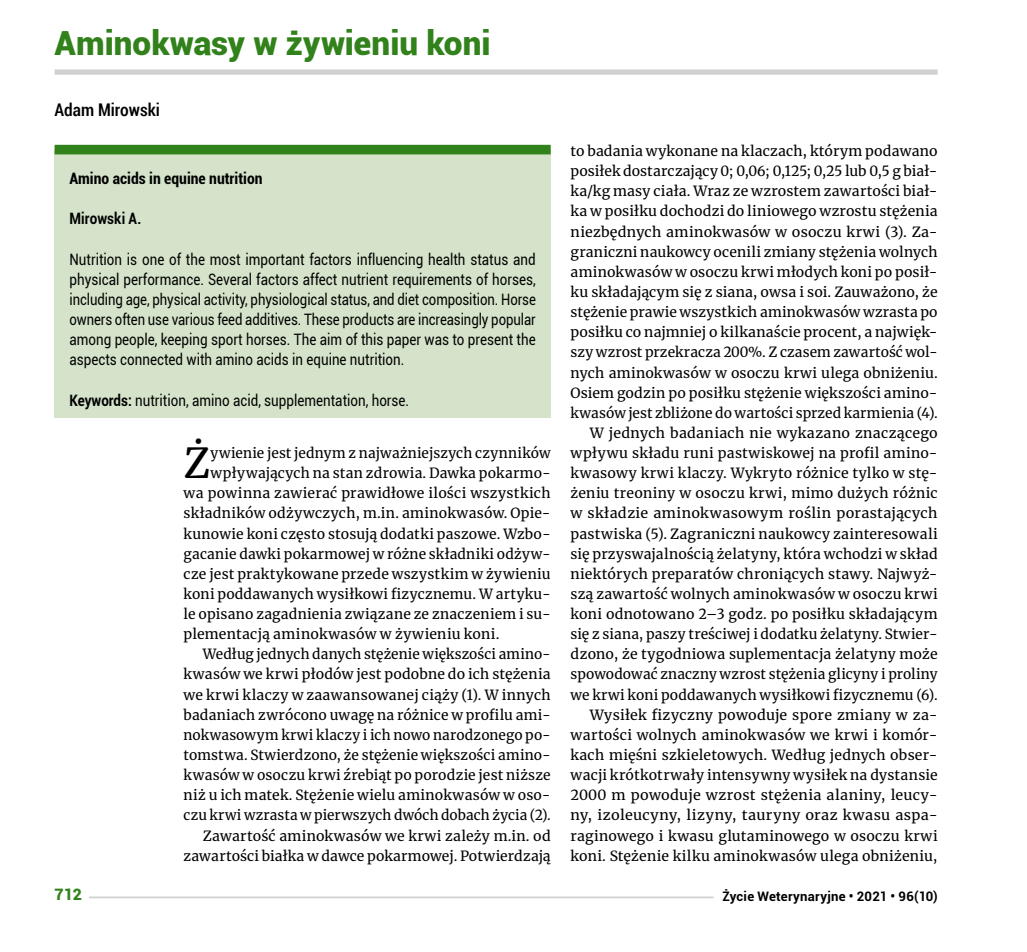
<style>
.page{position:relative;width:1027px;height:952px;background:#fff}
.page>*{position:absolute;margin:0;border:0;box-sizing:border-box;transform-origin:0 0}
.t1{font:41.12px "Merriweather";color:#000}
.t2{font:900 33.25px "Roboto";color:#32821c}
.t3{font:500 condensed 17.5px "Roboto";color:#000}
.t4{font:15.75px/20.1px "Roboto";color:#000;text-align:justify;scale:.85 1}
.t5{font:700 condensed 15.75px "Roboto";color:#000}
.t6{font:700 15.75px "Roboto";letter-spacing:.01em;color:#000;scale:.85 1}
.t7{font:900 15.75px "Roboto";color:#32821c}
.t8{font:14px/20.1px "Merriweather";letter-spacing:.015em;color:#000;text-align:right}
.t9{font:700 13.12px "Roboto";letter-spacing:.02em;color:#000}
.s1{font-weight:700}
</style>
<div class="page">
<div style="left:55px;top:69px;width:883px;height:6px;background:#d2d1d1"></div>
<div style="left:55px;top:150px;width:496px;height:268px;background:#d4e3c9"></div>
<div style="left:55px;top:145px;width:496px;height:9px;background:#32821c"></div>
<hr style="left:55px;top:896px;width:658px;height:2px;background:#d2d1d1">
<div style="left:55px;top:888px;width:34px;height:17px;background:#fff"></div>
<h2 class="t2" style="left:55px;top:20px;width:437px">Aminokwasy w żywieniu koni</h2>
<p class="t3" style="left:55px;top:97px;width:107px">Adam Mirowski</p>
<p class="t5" style="left:69px;top:168px;width:195px">Amino acids in equine nutrition</p>
<p class="t6" style="left:69px;top:208px;width:86px">Mirowski A.</p>
<p class="t4" style="left:69px;top:248px;width:550px">Nutrition is one of the most important factors influencing health status and physical performance. Several factors affect nutrient requirements of horses, including age, physical activity, physiological status, and diet composition. Horse owners often use various feed additives. These products are increasingly popular among people, keeping sport horses. The aim of this paper was to present the aspects connected with amino acids in equine nutrition.</p>
<p class="t4" style="left:69px;top:389px;width:401px"><span class="s1">Keywords:</span> nutrition, amino acid, supplementation, horse.</p>
<h1 class="t1" style="left:184px;top:435px;width:28px">Ż</h1>
<p class="t8" style="left:210px;top:442px;width:342px">ywienie jest jednym z najważniejszych czynników</p>
<p class="t8" style="left:210px;top:463px;width:342px">wpływających na stan zdrowia. Dawka pokarmo-</p>
<p class="t8" style="left:184px;top:483px;width:369px">wa powinna zawierać prawidłowe ilości wszystkich</p>
<p class="t8" style="left:184px;top:503px;width:369px">składników odżywczych, m.in. aminokwasów. Opie-</p>
<p class="t8" style="left:184px;top:523px;width:369px">kunowie koni często stosują dodatki paszowe. Wzbo-</p>
<p class="t8" style="left:184px;top:543px;width:369px">gacanie dawki pokarmowej w różne składniki odżyw-</p>
<p class="t8" style="left:184px;top:563px;width:369px">cze jest praktykowane przede wszystkim w żywieniu</p>
<p class="t8" style="left:184px;top:583px;width:369px">koni poddawanych wysiłkowi fizycznemu. W artyku-</p>
<p class="t8" style="left:184px;top:603px;width:369px">le opisano zagadnienia związane ze znaczeniem i su-</p>
<p class="t8" style="left:184px;top:624px;width:317px">plementacją aminokwasów w żywieniu koni.</p>
<p class="t8" style="left:203px;top:644px;width:349px">Według jednych danych stężenie większości amino-</p>
<p class="t8" style="left:184px;top:664px;width:369px">kwasów we krwi płodów jest podobne do ich stężenia</p>
<p class="t8" style="left:184px;top:684px;width:369px">we krwi klaczy w zaawansowanej ciąży (1). W innych</p>
<p class="t8" style="left:184px;top:704px;width:369px">badaniach zwrócono uwagę na różnice w profilu ami-</p>
<p class="t8" style="left:184px;top:724px;width:369px">nokwasowym krwi klaczy i ich nowo narodzonego po-</p>
<p class="t8" style="left:184px;top:744px;width:369px">tomstwa. Stwierdzono, że stężenie większości amino-</p>
<p class="t8" style="left:184px;top:764px;width:369px">kwasów w osoczu krwi źrebiąt po porodzie jest niższe</p>
<p class="t8" style="left:184px;top:785px;width:369px">niż u ich matek. Stężenie wielu aminokwasów w oso-</p>
<p class="t8" style="left:184px;top:805px;width:369px">czu krwi wzrasta w pierwszych dwóch dobach życia (2).</p>
<p class="t8" style="left:203px;top:825px;width:349px">Zawartość aminokwasów we krwi zależy m.in. od</p>
<p class="t8" style="left:184px;top:845px;width:369px">zawartości białka w dawce pokarmowej. Potwierdzają</p>
<p class="t8" style="left:570px;top:141px;width:369px">to badania wykonane na klaczach, którym podawano posiłek dostarczający 0; 0,06; 0,125; 0,25 lub 0,5 g biał&shy;ka/kg masy ciała. Wraz ze wzrostem zawartości biał&shy;ka w posiłku dochodzi do liniowego wzrostu stężenia niezbędnych aminokwasów w osoczu krwi (3). Za&shy;graniczni naukowcy ocenili zmiany stężenia wolnych aminokwasów w osoczu krwi młodych koni po posił&shy;ku składającym się z siana, owsa i soi. Zauważono, że stężenie prawie wszystkich aminokwasów wzrasta po posiłku co najmniej o kilkanaście procent, a najwięk&shy;szy wzrost przekracza 200%. Z czasem zawartość wol&shy;nych aminokwasów w osoczu krwi ulega obniżeniu.<br>Osiem godzin po posiłku stężenie większości amino&shy;kwasów jest zbliżone do wartości sprzed karmienia (4).<br>W jednych badaniach nie wykazano znaczącego wpływu składu runi pastwiskowej na profil amino&shy;kwasowy krwi klaczy. Wykryto różnice tylko w stę&shy;żeniu treoniny w osoczu krwi, mimo dużych różnic w składzie aminokwasowym roślin porastających pastwiska (5). Zagraniczni naukowcy zainteresowali się przyswajalnością żelatyny, która wchodzi w skład niektórych preparatów chroniących stawy. Najwyż&shy;szą zawartość wolnych aminokwasów w osoczu krwi koni odnotowano 2–3 godz. po posiłku składającym się z siana, paszy treściwej i dodatku żelatyny. Stwier&shy;dzono, że tygodniowa suplementacja żelatyny może spowodować znaczny wzrost stężenia glicyny i proliny we krwi koni poddawanych wysiłkowi fizycznemu (6).<br>Wysiłek fizyczny powoduje spore zmiany w za&shy;wartości wolnych aminokwasów we krwi i komór&shy;kach mięśni szkieletowych. Według jednych obser&shy;wacji krótkotrwały intensywny wysiłek na dystansie 2000 m powoduje wzrost stężenia alaniny, leucy&shy;ny, izoleucyny, lizyny, tauryny oraz kwasu aspa&shy;raginowego i kwasu glutaminowego w osoczu krwi koni. Stężenie kilku aminokwasów ulega obniżeniu,</p>
<p class="t7" style="left:55px;top:883px;width:29px">712</p>
<p class="t9" style="left:722px;top:887px;width:217px">Życie Weterynaryjne • 2021 • 96(10)</p>
</div>
